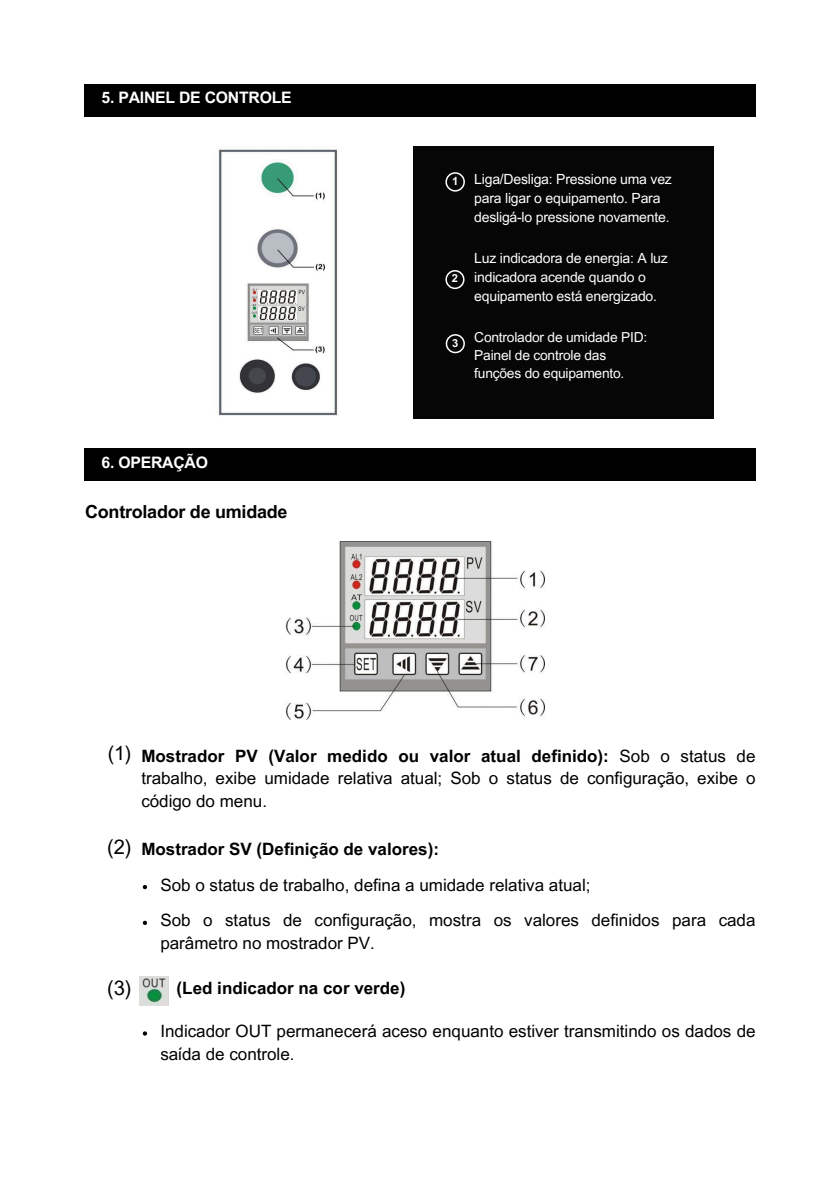
<style>
.page{position:relative;width:839px;height:1191px;background:#fff}
.page>*{position:absolute;margin:0;border:0;box-sizing:border-box;transform-origin:0 0}
.t1{font:20.2px "Arial MT Pro";color:#000}
.t2{font:19.8px "Arial MT Pro";color:#000}
.t3{font:700 18px "Arial MT Pro";letter-spacing:-.015em;color:#000}
.t4{font:17px/22.6px "Arial MT Pro";color:#000}
.t5{font:700 17px "Arial MT Pro";color:#000}
.t6{font:700 15.8px "Arial MT Pro";letter-spacing:-.015em;color:#fff}
.t7{font:14px/18.6px "Arial MT Pro";letter-spacing:-.015em;color:#fff}
.t8{font:13.8px/18.4px "Arial MT Pro";letter-spacing:-.015em;color:#fff}
.t9{font:700 11.4px "Arial MT Pro";color:#fff}
.t10{font:700 11.2px "Arial MT Pro";color:#fff}
.s1{font-weight:700}
</style>
<div class="page">
<div style="left:84px;top:84px;width:671px;height:33px;background:#000"></div>
<img style="left:218px;top:149px;width:120px;height:267px">
<div style="left:413px;top:146px;width:300px;height:272px;background:#060606"></div>
<svg style="left:445px;top:172px;width:20px;height:20px"></svg>
<svg style="left:445px;top:270px;width:19px;height:19px"></svg>
<svg style="left:445px;top:334px;width:20px;height:19px"></svg>
<div style="left:84px;top:448px;width:671px;height:33px;background:#000"></div>
<img style="left:286px;top:541px;width:258px;height:179px">
<svg style="left:143px;top:885px;width:4px;height:4px"></svg>
<svg style="left:143px;top:1031px;width:4px;height:5px"></svg>
<svg style="left:143px;top:921px;width:4px;height:4px"></svg>
<img style="left:140px;top:977px;width:28px;height:28px">
<h4 class="t6" style="left:101px;top:91px;width:192px">5. PAINEL DE CONTROLE</h4>
<h4 class="t6" style="left:101px;top:456px;width:108px">6. OPERAÇÃO</h4>
<h2 class="t3" style="left:85px;top:505px;width:204px">Controlador de umidade</h2>
<p class="t9" style="left:452px;top:177px;width:8px">1</p>
<p class="t7" style="left:474px;top:172px;width:199px">Liga/Desliga: Pressione uma vez para ligar o equipamento. Para desligá-lo pressione novamente.</p>
<p class="t7" style="left:474px;top:251px;width:195px">Luz indicadora de energia: A luz indicadora acende quando o equipamento está energizado.</p>
<p class="t10" style="left:452px;top:274px;width:8px">2</p>
<p class="t10" style="left:452px;top:338px;width:8px">3</p>
<p class="t8" style="left:474px;top:329px;width:174px">Controlador de umidade PID:</p>
<p class="t8" style="left:474px;top:348px;width:152px">Painel de controle das funções do equipamento.</p>
<h1 class="t2" style="left:108px;top:746px;width:25px">(1)</h1>
<h3 class="t1" style="left:107px;top:839px;width:26px">(2)</h3>
<h1 class="t1" style="left:107px;top:980px;width:26px">(3)</h1>
<h2 class="t4" style="left:141px;top:747px;width:615px;text-align:justify"><span class="s1">Mostrador PV (Valor medido ou valor atual definido):</span> Sob o status de trabalho, exibe umidade relativa atual; Sob o status de configuração, exibe o código do menu.</h2>
<p class="t5" style="left:141px;top:843px;width:299px">Mostrador SV (Definição de valores):</p>
<h1 class="t4" style="left:160px;top:875px;width:431px">Sob o status de trabalho, defina a umidade relativa atual;</h1>
<h2 class="t4" style="left:160px;top:911px;width:596px">Sob o status de configuração, mostra os valores definidos para cada parâmetro no mostrador PV.</h2>
<p class="t5" style="left:177px;top:981px;width:230px">(Led indicador na cor verde)</p>
<p class="t4" style="left:160px;top:1022px;width:596px">Indicador OUT permanecerá aceso enquanto estiver transmitindo os dados de saída de controle.</p>
</div>
